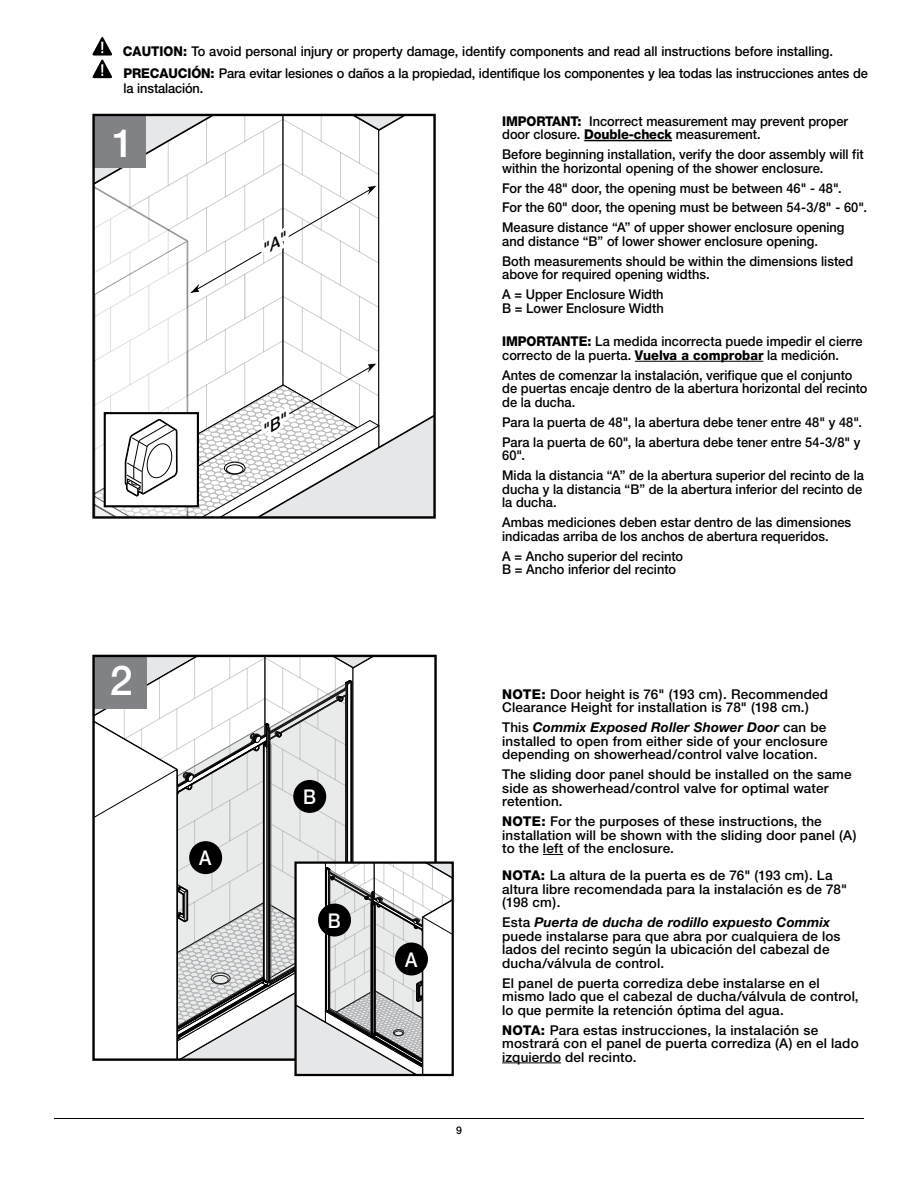
<style>
.page{position:relative;width:918px;height:1188px;background:#fff}
.page>*{position:absolute;margin:0;border:0;box-sizing:border-box;transform-origin:0 0}
.t1{font:500 41.25px "Helvetica Neue";color:#fff}
.t2{font:500 39px "Helvetica Neue";color:#fff}
.t3{font:500 20.4px "Helvetica Neue";color:#fff;scale:.9 1}
.t4{font:500 13.5px/13.5px "Helvetica Neue";letter-spacing:.005em;color:#000;scale:.95 1}
.t5{font:500 13.5px/13.5px "Helvetica Neue";letter-spacing:.005em;color:#000}
.t6{font:500 10.5px "Helvetica Neue";color:#000}
.s1{font-weight:800}
.s2{font-weight:700;font-style:italic}
</style>
<div class="page">
<hr style="left:54px;top:1118px;width:810px;height:1px;background:#000">
<svg style="left:94px;top:656px;width:357px;height:417px"></svg>
<div style="left:294px;top:861px;width:160px;height:215px;border:2px solid #000"></div>
<div style="left:189px;top:841px;width:33px;height:33px;background:#000;border-radius:50%"></div>
<div style="left:293px;top:780px;width:33px;height:33px;background:#000;border-radius:50%"></div>
<div style="left:395px;top:943px;width:33px;height:33px;background:#000;border-radius:50%"></div>
<div style="left:318px;top:904px;width:33px;height:33px;background:#000;border-radius:50%"></div>
<svg style="left:92px;top:37px;width:20px;height:41px"></svg>
<svg style="left:543px;top:854px;width:20px;height:1px"></svg>
<hr style="left:502px;top:1063px;width:59px;height:1px;background:#000">
<hr style="left:584px;top:140px;width:88px;height:1px;background:#000">
<hr style="left:635px;top:361px;width:128px;height:1px;background:#000">
<svg style="left:94px;top:115px;width:341px;height:403px"></svg>
<p class="t4" style="left:123px;top:39px;width:786px;line-height:22.6px"><span class="s1">CAUTION:</span> To avoid personal injury or property damage, identify components and read all instructions before installing.<br><span class="s1">PRECAUCIÓN:</span> Para evitar lesiones o daños a la propiedad, identifique los componentes y lea todas las instrucciones antes de</p>
<p class="t4" style="left:124px;top:81px;width:86px">la instalación.</p>
<h2 class="t2" style="left:112px;top:119px;width:23px">1</h2>
<h1 class="t1" style="left:110px;top:656px;width:24px">2</h1>
<h3 class="t3" style="left:199px;top:846px;width:15px">A</h3>
<h3 class="t3" style="left:303px;top:785px;width:16px">B</h3>
<h3 class="t3" style="left:328px;top:908px;width:16px">B</h3>
<p class="t4" style="left:502px;top:114px;width:366px"><span class="s1">IMPORTANT:</span> Incorrect measurement may prevent proper door closure. <span class="s1">Double-check</span> measurement.</p>
<p class="t4" style="left:502px;top:147px;width:382px">Before beginning installation, verify the door assembly will fit within the horizontal opening of the shower enclosure.</p>
<p class="t4" style="left:502px;top:178px;width:385px;line-height:20px">For the 48" door, the opening must be between 46" - 48".<br>For the 60" door, the opening must be between 54-3/8" - 60".<br>Measure distance “A” of upper shower enclosure opening</p>
<p class="t4" style="left:502px;top:231px;width:371px;line-height:20px">and distance “B” of lower shower enclosure opening.<br>Both measurements should be within the dimensions listed</p>
<p class="t4" style="left:502px;top:265px;width:220px;line-height:20px">above for required opening widths.<br>A = Upper Enclosure Width</p>
<p class="t4" style="left:502px;top:301px;width:172px">B = Lower Enclosure Width</p>
<p class="t4" style="left:502px;top:335px;width:381px"><span class="s1">IMPORTANTE:</span> La medida incorrecta puede impedir el cierre correcto de la puerta. <span class="s1">Vuelva a comprobar</span> la medición.</p>
<p class="t4" style="left:502px;top:368px;width:386px">Antes de comenzar la instalación, verifique que el conjunto de puertas encaje dentro de la abertura horizontal del recinto de la ducha.</p>
<p class="t4" style="left:502px;top:412px;width:380px;line-height:20px">Para la puerta de 48", la abertura debe tener entre 48" y 48".<br>Para la puerta de 60", la abertura debe tener entre 54-3/8" y</p>
<p class="t4" style="left:502px;top:445px;width:382px;line-height:20px">60".<br>Mida la distancia “A” de la abertura superior del recinto de la</p>
<p class="t4" style="left:502px;top:482px;width:380px">ducha y la distancia “B” de la abertura inferior del recinto de la ducha.</p>
<p class="t4" style="left:502px;top:516px;width:369px">Ambas mediciones deben estar dentro de las dimensiones indicadas arriba de los anchos de abertura requeridos.</p>
<p class="t4" style="left:502px;top:549px;width:192px">A = Ancho superior del recinto<br>B = Ancho inferior del recinto</p>
<h3 class="t3" style="left:405px;top:947px;width:15px">A</h3>
<p class="t6" style="left:456px;top:1124px;width:7px">9</p>
<p class="t5" style="left:502px;top:687px;width:327px"><span class="s1">NOTE:</span> Door height is 76" (193 cm). Recommended<br>Clearance Height for installation is 78" (198 cm.)</p>
<p class="t5" style="left:502px;top:720px;width:327px;text-align:justify">This <span class="s2">Commix Exposed Roller Shower Door</span> can be installed to open from either side of your enclosure depending on showerhead/control valve location.</p>
<p class="t5" style="left:502px;top:767px;width:351px">The sliding door panel should be installed on the same side as showerhead/control valve for optimal water retention.</p>
<p class="t5" style="left:502px;top:814px;width:356px"><span class="s1">NOTE:</span> For the purposes of these instructions, the installation will be shown with the sliding door panel (A) to the left of the enclosure.</p>
<p class="t5" style="left:502px;top:868px;width:346px"><span class="s1">NOTA:</span> La altura de la puerta es de 76" (193 cm). La altura libre recomendada para la instalación es de 78" (198 cm).</p>
<p class="t5" style="left:502px;top:915px;width:340px">Esta <span class="s2">Puerta de ducha de rodillo expuesto Commix </span>puede instalarse para que abra por cualquiera de los lados del recinto según la ubicación del cabezal de ducha/válvula de control.</p>
<p class="t5" style="left:502px;top:976px;width:358px">El panel de puerta corrediza debe instalarse en el mismo lado que el cabezal de ducha/válvula de control, lo que permite la retención óptima del agua.</p>
<p class="t5" style="left:502px;top:1023px;width:358px"><span class="s1">NOTA:</span> Para estas instrucciones, la instalación se mostrará con el panel de puerta corrediza (A) en el lado izquierdo del recinto.</p>
</div>
